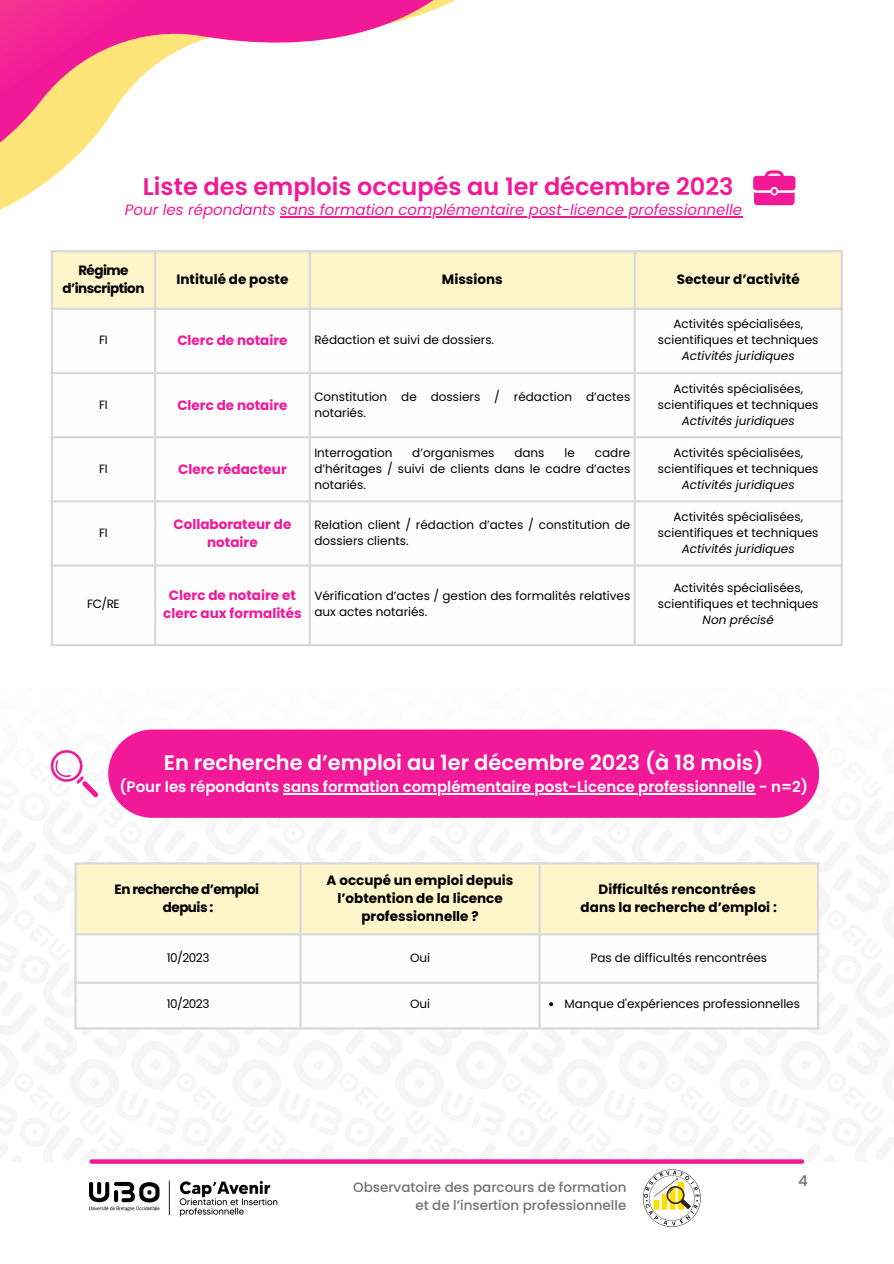
<style>
.page{position:relative;width:894px;height:1264px;background:#fff}
.page>*{position:absolute;margin:0;border:0;box-sizing:border-box;transform-origin:0 0}
.t1{font:600 24px "Poppins";color:#f21999}
.t2{font:600 21px "Poppins";color:#fefefe}
.t3{font:600 15px "Poppins";color:#fefefe}
.t4{font:italic 15px "Poppins";color:#f21999}
.t5{font:500 15px "Poppins";color:#737373}
.t6{font:700 13.5px/18px "Poppins";color:#000;text-align:center}
.t7{font:700 13.5px/18px "Poppins";color:#f21999;text-align:center}
.t8{font:500 13.5px/18px "Poppins";color:#737373;text-align:right}
.t9{font:700 13.5px/18px "Poppins";letter-spacing:-.04em;color:#000;text-align:center}
.t10{font:12px/16px "Poppins";color:#000;text-align:center}
.t11{font:italic 12px "Poppins";color:#000}
</style>
<div class="page">
<img style="left:50px;top:730px;width:770px;height:300px">
<svg style="left:92px;top:1159px;width:709px;height:4px;background:#f22aa0"></svg>
<svg style="left:0;top:0;width:552px;height:375px"></svg>
<div style="left:53px;top:252px;width:787px;height:56px;background:#fff5cb"></div>
<svg style="left:53px;top:310px;width:787px;height:334px"></svg>
<hr style="left:51px;top:252px;width:2px;height:392px;background:#d9d9d9">
<hr style="left:154px;top:252px;width:2px;height:392px;background:#d9d9d9">
<hr style="left:308px;top:252px;width:3px;height:392px;background:#d9d9d9">
<hr style="left:633px;top:252px;width:2px;height:392px;background:#d9d9d9">
<hr style="left:840px;top:252px;width:2px;height:392px;background:#d9d9d9">
<hr style="left:51px;top:250px;width:791px;height:2px;background:#d9d9d9">
<hr style="left:51px;top:308px;width:791px;height:2px;background:#d9d9d9">
<hr style="left:51px;top:372px;width:791px;height:2px;background:#d9d9d9">
<hr style="left:51px;top:436px;width:791px;height:2px;background:#d9d9d9">
<hr style="left:51px;top:500px;width:791px;height:2px;background:#d9d9d9">
<hr style="left:51px;top:564px;width:791px;height:2px;background:#d9d9d9">
<hr style="left:51px;top:644px;width:791px;height:2px;background:#d9d9d9">
<hr style="left:280px;top:216px;width:462px;height:1px;background:#f21999">
<svg style="left:753px;top:170px;width:42px;height:35px"></svg>
<img style="left:89px;top:1180px;width:188px;height:36px">
<img style="left:642px;top:1169px;width:59px;height:58px">
<div style="left:108px;top:729px;width:710px;height:88px;background:#f21999;border-radius:44px"></div>
<hr style="left:283px;top:793px;width:472px;height:1px;background:#fefefe">
<svg style="left:51px;top:750px;width:47px;height:47px"></svg>
<div style="left:77px;top:864px;width:739px;height:69px;background:#fff5cb"></div>
<svg style="left:77px;top:935px;width:739px;height:92px"></svg>
<svg style="left:549px;top:1002px;width:4px;height:4px"></svg>
<hr style="left:74px;top:864px;width:3px;height:163px;background:#d9d9d9">
<hr style="left:299px;top:864px;width:2px;height:163px;background:#d9d9d9">
<hr style="left:538px;top:864px;width:2px;height:163px;background:#d9d9d9">
<hr style="left:816px;top:864px;width:3px;height:163px;background:#d9d9d9">
<hr style="left:74px;top:862px;width:745px;height:2px;background:#d9d9d9">
<hr style="left:74px;top:933px;width:745px;height:2px;background:#d9d9d9">
<hr style="left:74px;top:981px;width:745px;height:2px;background:#d9d9d9">
<hr style="left:74px;top:1027px;width:745px;height:2px;background:#d9d9d9">
<p class="t1" style="left:143px;top:170px;width:592px">Liste des emplois occupés au 1er décembre 2023</p>
<p class="t4" style="left:125px;top:199px;width:618px">Pour les répondants sans formation complémentaire post-licence professionnelle</p>
<p class="t9" style="left:62px;top:261px;width:83px">Régime d’inscription</p>
<p class="t6" style="left:176px;top:270px;width:113px">Intitulé de poste</p>
<p class="t6" style="left:442px;top:270px;width:62px">Missions</p>
<h1 class="t6" style="left:676px;top:270px;width:124px">Secteur d’activité</h1>
<h3 class="t10" style="left:99px;top:332px;width:10px">FI</h3>
<p class="t7" style="left:177px;top:332px;width:112px">Clerc de notaire</p>
<p class="t10" style="left:314px;top:332px;width:181px">Rédaction et suivi de dossiers.</p>
<p class="t10" style="left:657px;top:316px;width:162px">Activités spécialisées, scientifiques et techniques</p>
<p class="t11" style="left:681px;top:348px;width:114px">Activités juridiques</p>
<p class="t10" style="left:99px;top:396px;width:10px">FI</p>
<p class="t7" style="left:177px;top:396px;width:112px">Clerc de notaire</p>
<p class="t10" style="left:314px;top:388px;width:317px;text-align:left">Constitution de dossiers / rédaction d’actes notariés.</p>
<p class="t10" style="left:657px;top:380px;width:162px">Activités spécialisées, scientifiques et techniques</p>
<p class="t11" style="left:681px;top:412px;width:114px">Activités juridiques</p>
<p class="t10" style="left:99px;top:460px;width:10px">FI</p>
<p class="t7" style="left:178px;top:460px;width:110px">Clerc rédacteur</p>
<p class="t10" style="left:314px;top:444px;width:317px;text-align:justify;text-indent:280px">cadre d’héritages / suivi de clients dans le cadre d’actes notariés.</p>
<p class="t10" style="left:657px;top:444px;width:162px">Activités spécialisées, scientifiques et techniques</p>
<p class="t10" style="left:314px;top:444px;width:79px">Interrogation</p>
<p class="t10" style="left:412px;top:444px;width:84px">d’organismes</p>
<p class="t10" style="left:514px;top:444px;width:32px">dans</p>
<p class="t10" style="left:564px;top:444px;width:12px">le</p>
<p class="t11" style="left:681px;top:476px;width:114px">Activités juridiques</p>
<p class="t10" style="left:99px;top:524px;width:10px">FI</p>
<p class="t7" style="left:173px;top:515px;width:119px">Collaborateur de notaire</p>
<p class="t10" style="left:314px;top:516px;width:317px;text-align:left">Relation client / rédaction d’actes / constitution de dossiers clients.</p>
<p class="t10" style="left:657px;top:508px;width:162px">Activités spécialisées, scientifiques et techniques</p>
<p class="t11" style="left:681px;top:540px;width:114px">Activités juridiques</p>
<p class="t10" style="left:87px;top:596px;width:34px">FC/RE</p>
<p class="t7" style="left:163px;top:586px;width:140px">Clerc de notaire et clerc aux formalités</p>
<p class="t10" style="left:314px;top:588px;width:317px;text-align:left">Vérification d’actes / gestion des formalités relatives aux actes notariés.</p>
<p class="t10" style="left:657px;top:580px;width:162px">Activités spécialisées, scientifiques et techniques</p>
<p class="t11" style="left:702px;top:611px;width:73px">Non précisé</p>
<p class="t2" style="left:164px;top:747px;width:601px">En recherche d’emploi au 1er décembre 2023 (à 18 mois)</p>
<p class="t3" style="left:119px;top:776px;width:690px">(Pour les répondants sans formation complémentaire post-Licence professionnelle - n=2)</p>
<p class="t9" style="left:115px;top:880px;width:146px">En recherche d’emploi</p>
<h2 class="t6" style="left:163px;top:898px;width:52px">depuis :</h2>
<p class="t6" style="left:326px;top:871px;width:188px">A occupé un emploi depuis l’obtention de la licence professionnelle ?</p>
<p class="t6" style="left:598px;top:880px;width:159px">Difficultés rencontrées</p>
<p class="t6" style="left:580px;top:898px;width:198px">dans la recherche d’emploi :</p>
<p class="t10" style="left:167px;top:949px;width:44px">10/2023</p>
<p class="t10" style="left:410px;top:949px;width:22px">Oui</p>
<p class="t10" style="left:590px;top:949px;width:178px">Pas de difficultés rencontrées</p>
<p class="t10" style="left:167px;top:996px;width:44px">10/2023</p>
<p class="t10" style="left:410px;top:996px;width:22px">Oui</p>
<p class="t10" style="left:564px;top:996px;width:237px">Manque d'expériences professionnelles</p>
<p class="t8" style="left:353px;top:1178px;width:275px">Observatoire des parcours de formation et de l’insertion professionnelle</p>
<p class="t5" style="left:798px;top:1170px;width:11px">4</p>
</div>
